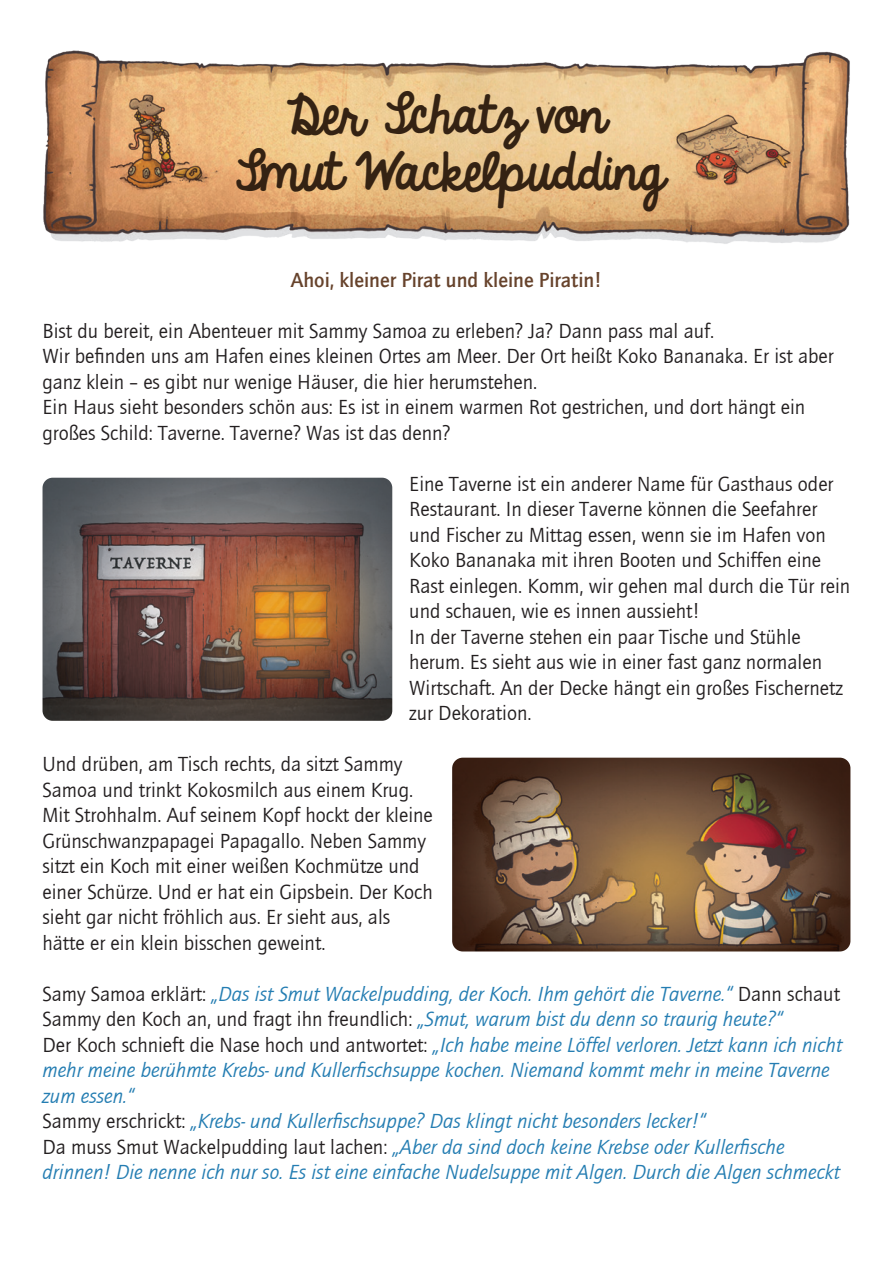
<style>
.page{position:relative;width:893px;height:1263px;background:#fff}
.page>*{position:absolute;margin:0;border:0;box-sizing:border-box;transform-origin:0 0}
.t1{font:46.05px "Sigikid Always A Good Time";color:#342213}
.t2{font:21px/25.5px "Quay Itc T";color:#231f20}
.t3{font:italic 21px/25.5px "Quay Itc T";color:#247db2}
.t4{font:700 21px "Quay Itc T";color:#67432c}
.s1{font-style:normal;color:#231f20}
</style>
<div class="page">
<img style="left:43px;top:50px;width:807px;height:194px">
<img style="left:452px;top:758px;width:398px;height:193px">
<img style="left:43px;top:478px;width:349px;height:243px">
<p class="t1" style="left:286px;top:81px;width:321px">Der Schatz von</p>
<p class="t1" style="left:228px;top:137px;width:438px">Smut Wackelpudding</p>
<p class="t4" style="left:291px;top:268px;width:313px">Ahoi, kleiner Pirat und kleine Piratin!</p>
<p class="t2" style="left:43px;top:318px;width:673px">Bist du bereit, ein Abenteuer mit Sammy Samoa zu erleben? Ja? Dann pass mal auf.</p>
<p class="t2" style="left:43px;top:343px;width:793px">Wir befinden uns am Hafen eines kleinen Ortes am Meer. Der Ort heißt Koko Bananaka. Er ist aber ganz klein – es gibt nur wenige Häuser, die hier herumstehen.</p>
<p class="t2" style="left:43px;top:394px;width:764px">Ein Haus sieht besonders schön aus: Es ist in einem warmen Rot gestrichen, und dort hängt ein großes Schild: Taverne. Taverne? Was ist das denn?</p>
<p class="t2" style="left:409px;top:471px;width:442px">Eine Taverne ist ein anderer Name für Gasthaus oder Restaurant. In dieser Taverne können die Seefahrer und Fischer zu Mittag essen, wenn sie im Hafen von Koko Bananaka mit ihren Booten und Schiffen eine Rast einlegen. Komm, wir gehen mal durch die Tür rein und schauen, wie es innen aussieht!</p>
<p class="t2" style="left:409px;top:624px;width:435px">In der Taverne stehen ein paar Tische und Stühle herum. Es sieht aus wie in einer fast ganz normalen Wirtschaft. An der Decke hängt ein großes Fischernetz zur Dekoration.</p>
<p class="t2" style="left:43px;top:751px;width:392px">Und drüben, am Tisch rechts, da sitzt Sammy Samoa und trinkt Kokosmilch aus einem Krug.<br>Mit Strohhalm. Auf seinem Kopf hockt der kleine Grünschwanzpapagei Papagallo. Neben Sammy sitzt ein Koch mit einer weißen Kochmütze und einer Schürze. Und er hat ein Gipsbein. Der Koch sieht gar nicht fröhlich aus. Er sieht aus, als hätte er ein klein bisschen geweint.</p>
<p class="t3" style="left:43px;top:981px;width:799px"><span class="s1">Samy Samoa erklärt:</span> „Das ist Smut Wackelpudding, der Koch. Ihm gehört die Taverne.“ <span class="s1">Dann schaut<br>Sammy den Koch an, und fragt ihn freundlich:</span> „Smut, warum bist du denn so traurig heute?“</p>
<p class="t3" style="left:43px;top:1032px;width:801px"><span class="s1">Der Koch schnieft die Nase hoch und antwortet:</span> „Ich habe meine Löffel verloren. Jetzt kann ich nicht mehr meine berühmte Krebs- und Kullerfischsuppe kochen. Niemand kommt mehr in meine Taverne zum essen.“</p>
<p class="t3" style="left:43px;top:1108px;width:665px"><span class="s1">Sammy erschrickt:</span> „Krebs- und Kullerfischsuppe? Das klingt nicht besonders lecker!“</p>
<p class="t3" style="left:43px;top:1134px;width:799px"><span class="s1">Da muss Smut Wackelpudding laut lachen:</span> „Aber da sind doch keine Krebse oder Kullerfische drinnen! Die nenne ich nur so. Es ist eine einfache Nudelsuppe mit Algen. Durch die Algen schmeckt</p>
</div>
